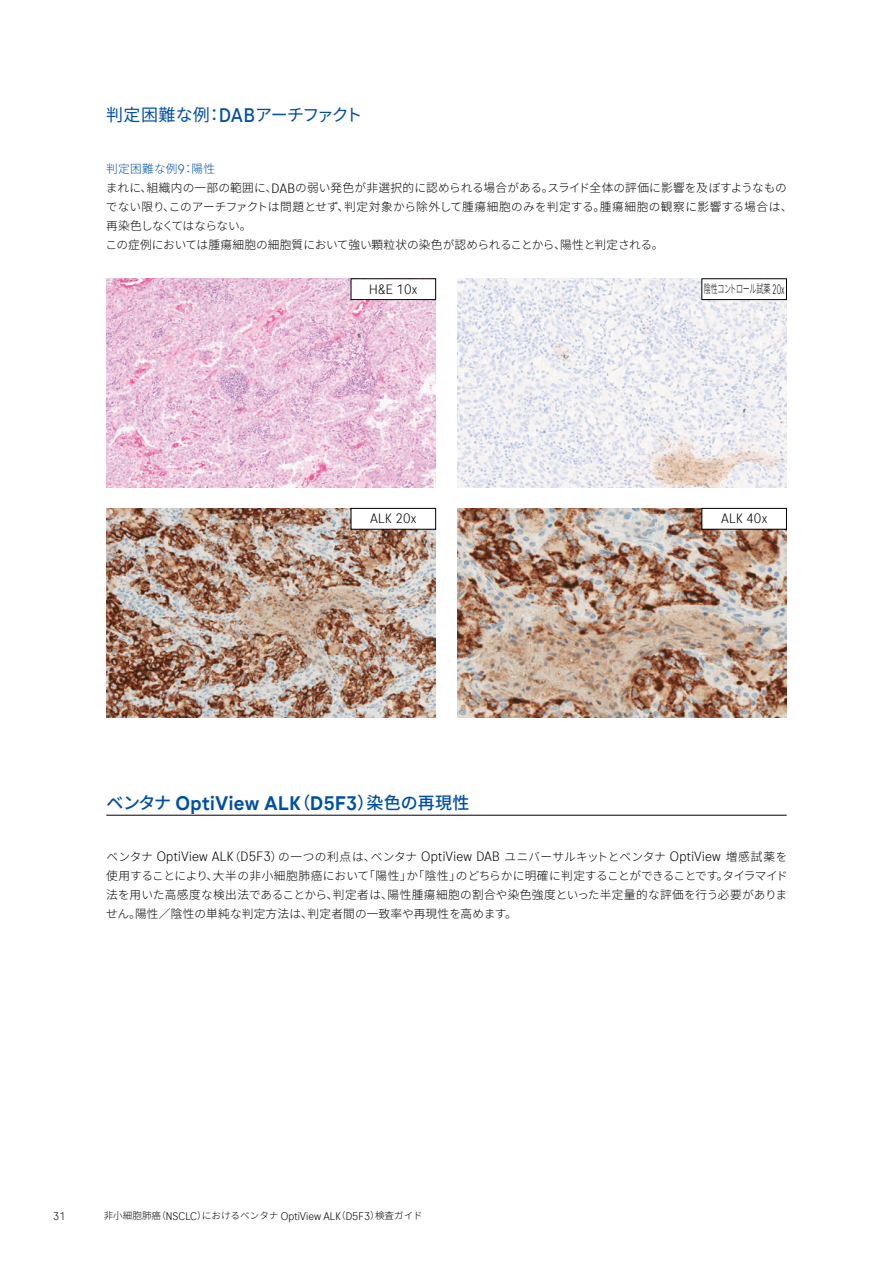
<style>
.page{position:relative;width:893px;height:1263px;background:#fff}
.page>*{position:absolute;margin:0;border:0;box-sizing:border-box;transform-origin:0 0}
.t1{font:500 19.5px "Roche Sans";letter-spacing:.015em;color:#004fa3}
.t2{font:16.95px "Noto Sans JP";letter-spacing:-.025em;color:#004fa3}
.t3{font:300 13.5px "Roche Sans";letter-spacing:.015em;color:#000}
.t4{font:300 11.7px/19.2px "Noto Sans JP";letter-spacing:.01em;color:#000}
.t5{font:300 11.7px "Noto Sans JP";letter-spacing:-.05em;color:#000;scale:.6 1}
.t6{font:300 9.6px "Noto Sans JP";color:#000}
.s1{font-family:"Roche Sans";font-size:19.5px}
.s2{color:#004fa3}
.s3{font-family:"Roche Sans";font-size:13.5px;color:#004fa3}
.s4{font-family:"Roche Sans";font-size:13.5px}
.s5{font-family:"Noto Sans JP";font-size:16.95px}
.s6{font-family:"Roche Sans";font-size:10.95px}
</style>
<div class="page">
<hr style="left:106px;top:815px;width:681px;height:1px;background:#000">
<img style="left:106px;top:279px;width:330px;height:209px">
<div style="left:351px;top:279px;width:85px;height:21px;background:#fff"></div>
<div style="left:351px;top:279px;width:85px;height:21px;border:1px solid #000"></div>
<img style="left:106px;top:508px;width:330px;height:210px">
<div style="left:351px;top:508px;width:85px;height:21px;background:#fff"></div>
<div style="left:351px;top:508px;width:85px;height:21px;border:1px solid #000"></div>
<img style="left:457px;top:279px;width:330px;height:209px">
<div style="left:702px;top:279px;width:84px;height:21px;background:#fff"></div>
<div style="left:702px;top:279px;width:85px;height:21px;border:1px solid #000"></div>
<img style="left:457px;top:508px;width:330px;height:210px">
<div style="left:702px;top:508px;width:84px;height:21px;background:#fff"></div>
<div style="left:702px;top:508px;width:85px;height:21px;border:1px solid #000"></div>
<h2 class="t2" style="left:106px;top:106px;width:258px">判定困難な例：<span class="s1">DAB</span>アーチファクト</h2>
<p class="t4" style="left:105px;top:159px;width:688px"><span class="s2">判定困難な例</span><span class="s3">9</span><span class="s2">：陽性<br></span>まれに、組織内の一部の範囲に、<span class="s4">DAB</span>の弱い発色が非選択的に認められる場合がある。スライド全体の評価に影響を及ぼすようなものでない限り、このアーチファクトは問題とせず、判定対象から除外して腫瘍細胞のみを判定する。腫瘍細胞の観察に影響する場合は、再染色しなくてはならない。<br>この症例においては腫瘍細胞の細胞質において強い顆粒状の染色が認められることから、陽性と判定される。</p>
<p class="t3" style="left:369px;top:281px;width:50px">H&amp;E 10x</p>
<p class="t3" style="left:370px;top:510px;width:48px">ALK 20x</p>
<p class="t5" style="left:704px;top:282px;width:136px">陰性コントロール試薬 <span class="s4">20x</span></p>
<p class="t3" style="left:721px;top:510px;width:48px">ALK 40x</p>
<h1 class="t1" style="left:106px;top:791px;width:365px"><span class="s5">ベンタナ</span> OptiView ALK<span class="s5">（</span>D5F3<span class="s5">）染色の再現性</span></h1>
<p class="t4" style="left:106px;top:847px;width:683px;text-align:justify">ベンタナ <span class="s4">OptiView ALK</span>（<span class="s4">D5F3</span>）の一つの利点は、ベンタナ <span class="s4">OptiView DAB</span> ユニバーサルキットとベンタナ <span class="s4">OptiView</span> 増感試薬を使用することにより、大半の非小細胞肺癌において「陽性」か「陰性」のどちらかに明確に判定することができることです。タイラマイド法を用いた高感度な検出法であることから、判定者は、陽性腫瘍細胞の割合や染色強度といった半定量的な評価を行う必要がありません。陽性／陰性の単純な判定方法は、判定者間の一致率や再現性を高めます。</p>
<p class="t6" style="left:53px;top:1210px;width:371px"><span class="s6">31</span>　　　　非小細胞肺癌（<span class="s6">NSCLC</span>）におけるベンタナ <span class="s6">OptiView ALK</span>（<span class="s6">D5F3</span>）検査ガイド</p>
</div>
